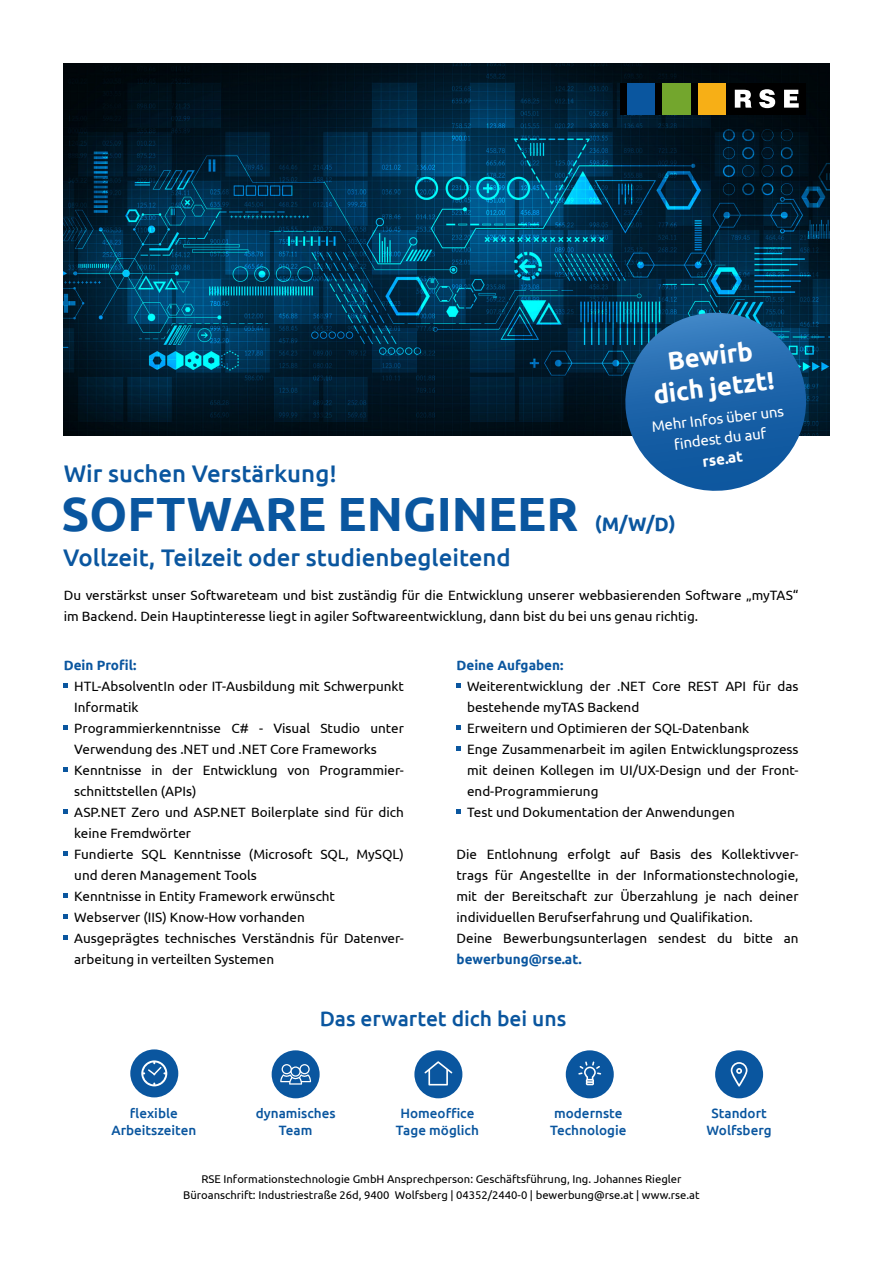
<style>
.page{position:relative;width:893px;height:1263px;background:#fff}
.page>*{position:absolute;margin:0;border:0;box-sizing:border-box;transform-origin:0 0}
.t1{font:700 48px "Ubuntu";color:#0a569f}
.t2{font:700 25.5px/31.5px "Ubuntu";color:#fff;text-align:center}
.t3{font:500 24px "Ubuntu";color:#0a569f}
.t4{font:500 21px "Ubuntu";color:#0a569f}
.t5{font:700 19.5px "Ubuntu";color:#0a569f}
.t6{font:15px/20.2px "Ubuntu";color:#fff;text-align:center}
.t7{font:700 15px "Ubuntu";color:#fff}
.t8{font:13.5px/21px "Ubuntu";color:#000}
.t9{font:500 13.5px/16.5px "Ubuntu";color:#0a569f;text-align:center}
.t10{font:700 13.5px "Ubuntu";color:#0a569f}
.t11{font:11.25px/16.5px "Ubuntu";color:#000;text-align:center}
</style>
<div class="page">
<img style="left:64px;top:64px;width:765px;height:372px">
<div style="left:655px;top:83px;width:7px;height:32px;background:#000"></div>
<div style="left:662px;top:83px;width:29px;height:32px;background:#73a62d"></div>
<div style="left:691px;top:83px;width:6px;height:32px;background:#000"></div>
<div style="left:697px;top:83px;width:29px;height:32px;background:#f7af16"></div>
<div style="left:726px;top:83px;width:80px;height:32px;background:#000"></div>
<svg style="left:735px;top:90px;width:16px;height:18px"></svg>
<svg style="left:759px;top:89px;width:16px;height:19px"></svg>
<svg style="left:784px;top:90px;width:15px;height:18px"></svg>
<div style="left:626px;top:83px;width:29px;height:32px;background:#0a569f"></div>
<div style="left:620px;top:83px;width:6px;height:32px;background:#000"></div>
<svg style="left:64px;top:683px;width:4px;height:5px"></svg>
<svg style="left:64px;top:725px;width:4px;height:5px"></svg>
<svg style="left:64px;top:767px;width:4px;height:5px"></svg>
<svg style="left:64px;top:809px;width:4px;height:5px"></svg>
<svg style="left:64px;top:851px;width:4px;height:5px"></svg>
<svg style="left:64px;top:893px;width:4px;height:5px"></svg>
<svg style="left:64px;top:914px;width:4px;height:5px"></svg>
<svg style="left:64px;top:935px;width:4px;height:5px"></svg>
<svg style="left:457px;top:683px;width:4px;height:5px"></svg>
<svg style="left:457px;top:725px;width:4px;height:5px"></svg>
<svg style="left:457px;top:746px;width:4px;height:5px"></svg>
<svg style="left:457px;top:809px;width:4px;height:5px"></svg>
<svg style="left:620px;top:313px;width:191px;height:178px;background:#3472a9"></svg>
<div style="left:130px;top:1049px;width:48px;height:48px;background:#0a569f;border-radius:50%"></div>
<svg style="left:141px;top:1060px;width:26px;height:26px"></svg>
<div style="left:272px;top:1050px;width:48px;height:48px;background:#0a569f;border-radius:50%"></div>
<svg style="left:280px;top:1064px;width:31px;height:20px"></svg>
<div style="left:414px;top:1050px;width:48px;height:48px;background:#0a569f;border-radius:50%"></div>
<svg style="left:424px;top:1061px;width:28px;height:24px"></svg>
<div style="left:566px;top:1050px;width:48px;height:48px;background:#0a569f;border-radius:50%"></div>
<svg style="left:578px;top:1061px;width:23px;height:24px"></svg>
<div style="left:715px;top:1050px;width:48px;height:48px;background:#0a569f;border-radius:50%"></div>
<svg style="left:731px;top:1062px;width:16px;height:24px"></svg>
<h3 class="t3" style="left:64px;top:458px;width:274px">Wir suchen Verstärkung!</h3>
<h1 class="t1" style="left:62px;top:485px;width:518px">SOFTWARE ENGINEER</h1>
<h3 class="t3" style="left:63px;top:542px;width:449px">Vollzeit, Teilzeit oder studienbegleitend</h3>
<h2 class="t2" style="left:648px;top:347px;width:123px;rotate:-7deg">Bewirb dich jetzt!</h2>
<p class="t6" style="left:650px;top:416px;width:135px;rotate:-7deg">Mehr Infos über uns fi ndest du auf</p>
<p class="t7" style="left:701px;top:452px;width:42px;rotate:-7deg">rse.at</p>
<h3 class="t5" style="left:595px;top:513px;width:82px">(M/W/D)</h3>
<p class="t8" style="left:64px;top:584px;width:736px">Du verstärkst unser Softwareteam und bist zuständig für die Entwicklung unserer webbasierenden Software „myTAS“ im Backend. Dein Hauptinteresse liegt in agiler Softwareentwicklung, dann bist du bei uns genau richtig.</p>
<p class="t10" style="left:64px;top:657px;width:74px">Dein Profil:</p>
<p class="t8" style="left:74px;top:675px;width:331px">HTL-AbsolventIn oder IT-Ausbildung mit Schwerpunkt Informatik<br>Programmierkenntnisse C# - Visual Studio unter Verwendung des .NET und .NET Core Frameworks Kenntnisse in der Entwicklung von Programmier&shy;schnittstellen (APIs)<br>ASP.NET Zero und ASP.NET Boilerplate sind für dich keine Fremdwörter<br>Fundierte SQL Kenntnisse (Microsoft SQL, MySQL) und deren Management Tools<br>Kenntnisse in Entity Framework erwünscht Webserver (IIS) Know-How vorhanden<br>Ausgeprägtes technisches Verständnis für Datenver&shy;arbeitung in verteilten Systemen</p>
<p class="t10" style="left:457px;top:657px;width:108px">Deine Aufgaben:</p>
<p class="t8" style="left:467px;top:675px;width:333px">Weiterentwicklung der .NET Core REST API für das bestehende myTAS Backend<br>Erweitern und Optimieren der SQL-Datenbank<br>Enge Zusammenarbeit im agilen Entwicklungsprozess mit deinen Kollegen im UI/UX-Design und der Front&shy;end-Programmierung<br>Test und Dokumentation der Anwendungen</p>
<p class="t8" style="left:457px;top:843px;width:344px">Die Entlohnung erfolgt auf Basis des Kollektivver&shy;trags für Angestellte in der Informationstechnologie, mit der Bereitschaft zur Überzahlung je nach deiner individuellen Berufserfahrung und Qualifikation.<br>Deine Bewerbungsunterlagen sendest du bitte an</p>
<p class="t10" style="left:457px;top:951px;width:127px">bewerbung@rse.at.</p>
<h3 class="t4" style="left:320px;top:1005px;width:248px">Das erwartet dich bei uns</h3>
<p class="t9" style="left:111px;top:1105px;width:86px">flexible<br>Arbeitszeiten</p>
<p class="t9" style="left:256px;top:1105px;width:81px">dynamisches<br>Team</p>
<p class="t9" style="left:396px;top:1105px;width:84px">Homeoffice<br>Tage möglich</p>
<p class="t9" style="left:550px;top:1105px;width:78px">modernste<br>Technologie</p>
<p class="t9" style="left:707px;top:1105px;width:67px">Standort<br>Wolfsberg</p>
<p class="t11" style="left:183px;top:1170px;width:518px">RSE Informationstechnologie GmbH Ansprechperson: Geschäftsführung, Ing. Johannes Riegler<br>Büroanschrift: Industriestraße 26d, 9400 Wolfsberg | 04352/2440-0 | bewerbung@rse.at | www.rse.at</p>
</div>
